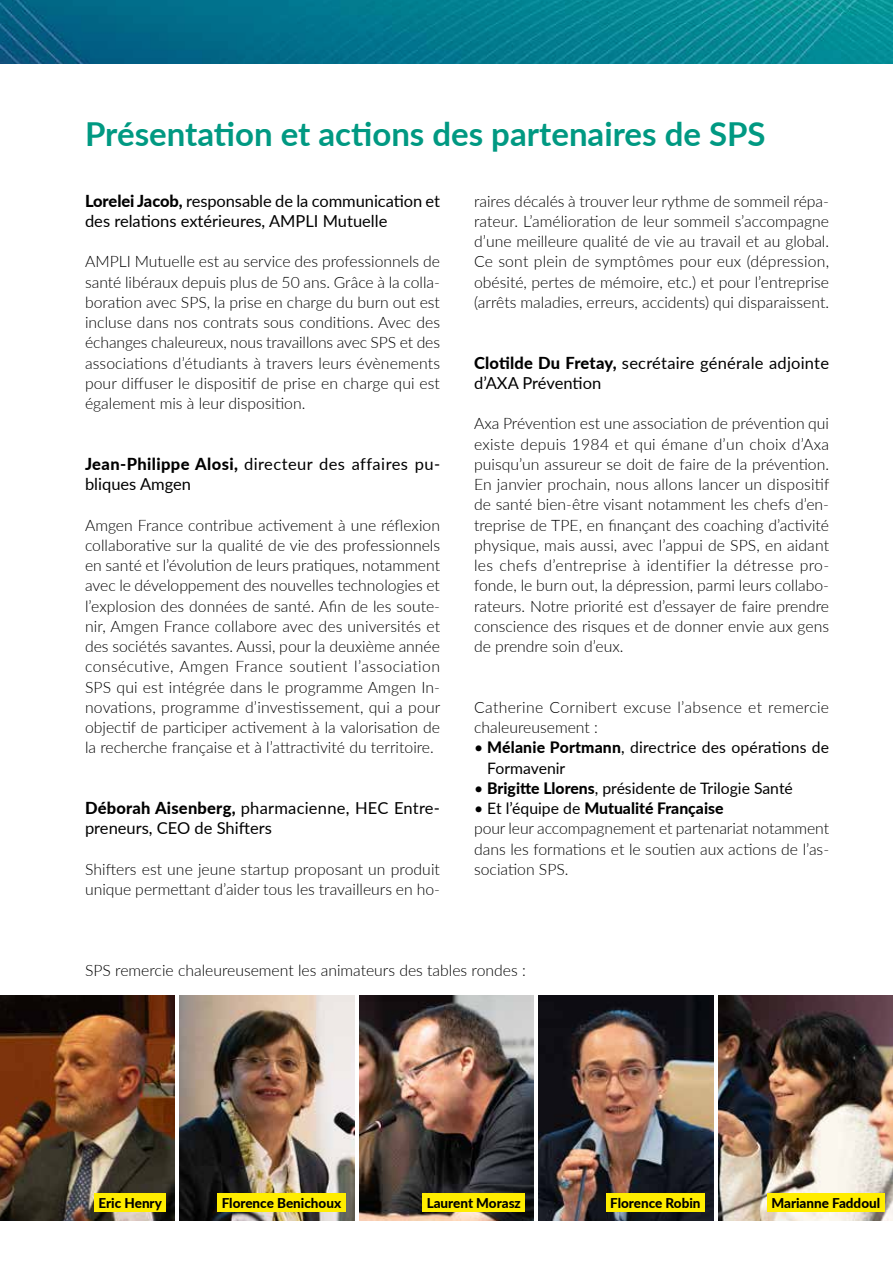
<style>
.page{position:relative;width:893px;height:1263px;background:#fff}
.page>*{position:absolute;margin:0;border:0;box-sizing:border-box;transform-origin:0 0}
.t1{font:700 33px "Lato";color:#009982}
.t2{font:16.5px/20.2px "Lato";color:#000}
.t3{font:16.5px/20.2px "Lato";letter-spacing:.025em;color:#000}
.t4{font:300 15.75px/20.2px "Lato";color:#000;text-align:justify}
.t5{font:15.75px/20.2px "Lato";color:#000}
.t6{font:300 15.75px/20.2px "Lato";letter-spacing:.02em;color:#000}
.t7{font:800 13.5px "Lato";color:#000}
.s1{font-weight:800}
.s2{font-weight:400}
</style>
<div class="page">
<img style="left:0;top:0;width:893px;height:64px">
<img style="left:0;top:995px;width:174px;height:225px">
<img style="left:180px;top:995px;width:174px;height:225px">
<img style="left:359px;top:995px;width:175px;height:225px">
<div style="left:94px;top:1194px;width:72px;height:18px;background:#ffed00"></div>
<div style="left:217px;top:1194px;width:128px;height:18px;background:#ffed00"></div>
<img style="left:539px;top:995px;width:174px;height:225px">
<img style="left:719px;top:995px;width:174px;height:225px">
<div style="left:606px;top:1194px;width:99px;height:18px;background:#ffed00"></div>
<div style="left:767px;top:1194px;width:117px;height:18px;background:#ffed00"></div>
<div style="left:422px;top:1194px;width:103px;height:18px;background:#ffed00"></div>
<h1 class="t1" style="left:85px;top:109px;width:682px">Présentation et actions des partenaires de SPS</h1>
<p class="t2" style="left:85px;top:190px;width:357px"><span class="s1">Lorelei Jacob,</span> responsable de la communication et des relations extérieures, AMPLI Mutuelle</p>
<p class="t4" style="left:85px;top:251px;width:357px">AMPLI Mutuelle est au service des professionnels de santé libéraux depuis plus de 50 ans. Grâce à la colla&shy;boration avec SPS, la prise en charge du burn out est incluse dans nos contrats sous conditions. Avec des échanges chaleureux, nous travaillons avec SPS et des associations d’étudiants à travers leurs évènements pour diffuser le dispositif de prise en charge qui est également mis à leur disposition.</p>
<p class="t3" style="left:85px;top:453px;width:357px"><span class="s1">Jean-Philippe Alosi,</span> directeur des affaires pu&shy;bliques Amgen</p>
<p class="t4" style="left:85px;top:514px;width:357px">Amgen France contribue activement à une réflexion collaborative sur la qualité de vie des professionnels en santé et l’évolution de leurs pratiques, notamment avec le développement des nouvelles technologies et l’explosion des données de santé. Afin de les soute&shy;nir, Amgen France collabore avec des universités et des sociétés savantes. Aussi, pour la deuxième année consécutive, Amgen France soutient l’association SPS qui est intégrée dans le programme Amgen In&shy;novations, programme d’investissement, qui a pour objectif de participer activement à la valorisation de la recherche française et à l’attractivité du territoire.</p>
<p class="t2" style="left:85px;top:797px;width:356px"><span class="s1">Déborah Aisenberg,</span> pharmacienne, HEC Entre&shy;preneurs, CEO de Shifters</p>
<p class="t4" style="left:85px;top:858px;width:356px">Shifters est une jeune startup proposant un produit unique permettant d’aider tous les travailleurs en ho-</p>
<p class="t4" style="left:474px;top:190px;width:356px">raires décalés à trouver leur rythme de sommeil répa&shy;rateur. L’amélioration de leur sommeil s’accompagne d’une meilleure qualité de vie au travail et au global.<br>Ce sont plein de symptômes pour eux (dépression, obésité, pertes de mémoire, etc.) et pour l’entreprise (arrêts maladies, erreurs, accidents) qui disparaissent.</p>
<p class="t2" style="left:474px;top:352px;width:356px"><span class="s1">Clotilde Du Fretay,</span> secrétaire générale adjointe d’AXA Prévention</p>
<p class="t4" style="left:474px;top:413px;width:357px">Axa Prévention est une association de prévention qui existe depuis 1984 et qui émane d’un choix d’Axa puisqu’un assureur se doit de faire de la prévention.<br>En janvier prochain, nous allons lancer un dispositif de santé bien-être visant notamment les chefs d’en&shy;treprise de TPE, en finançant des coaching d’activité physique, mais aussi, avec l’appui de SPS, en aidant les chefs d’entreprise à identifier la détresse pro&shy;fonde, le burn out, la dépression, parmi leurs collabo&shy;rateurs. Notre priorité est d’essayer de faire prendre conscience des risques et de donner envie aux gens de prendre soin d’eux.</p>
<p class="t6" style="left:474px;top:696px;width:357px">Catherine Cornibert excuse l’absence et remercie chaleureusement :</p>
<p class="t5" style="left:487px;top:737px;width:343px;text-indent:-13px">• <span class="s1">Mélanie Portmann</span>, directrice des opérations de<br>Formavenir</p>
<p class="t5" style="left:474px;top:777px;width:320px">• <span class="s1">Brigitte Llorens</span>, présidente de Trilogie Santé</p>
<p class="t4" style="left:474px;top:798px;width:357px;text-align:left"><span class="s2">• Et l’équipe de</span> <span class="s1">Mutualité Française<br></span>pour leur accompagnement et partenariat notamment dans les formations et le soutien aux actions de l’as&shy;sociation SPS.</p>
<p class="t4" style="left:85px;top:960px;width:442px">SPS remercie chaleureusement les animateurs des tables rondes :</p>
<p class="t7" style="left:99px;top:1193px;width:65px">Eric Henry</p>
<p class="t7" style="left:222px;top:1193px;width:121px">Florence Benichoux</p>
<p class="t7" style="left:427px;top:1193px;width:96px">Laurent Morasz</p>
<p class="t7" style="left:610px;top:1193px;width:92px">Florence Robin</p>
<p class="t7" style="left:771px;top:1193px;width:110px">Marianne Faddoul</p>
</div>
